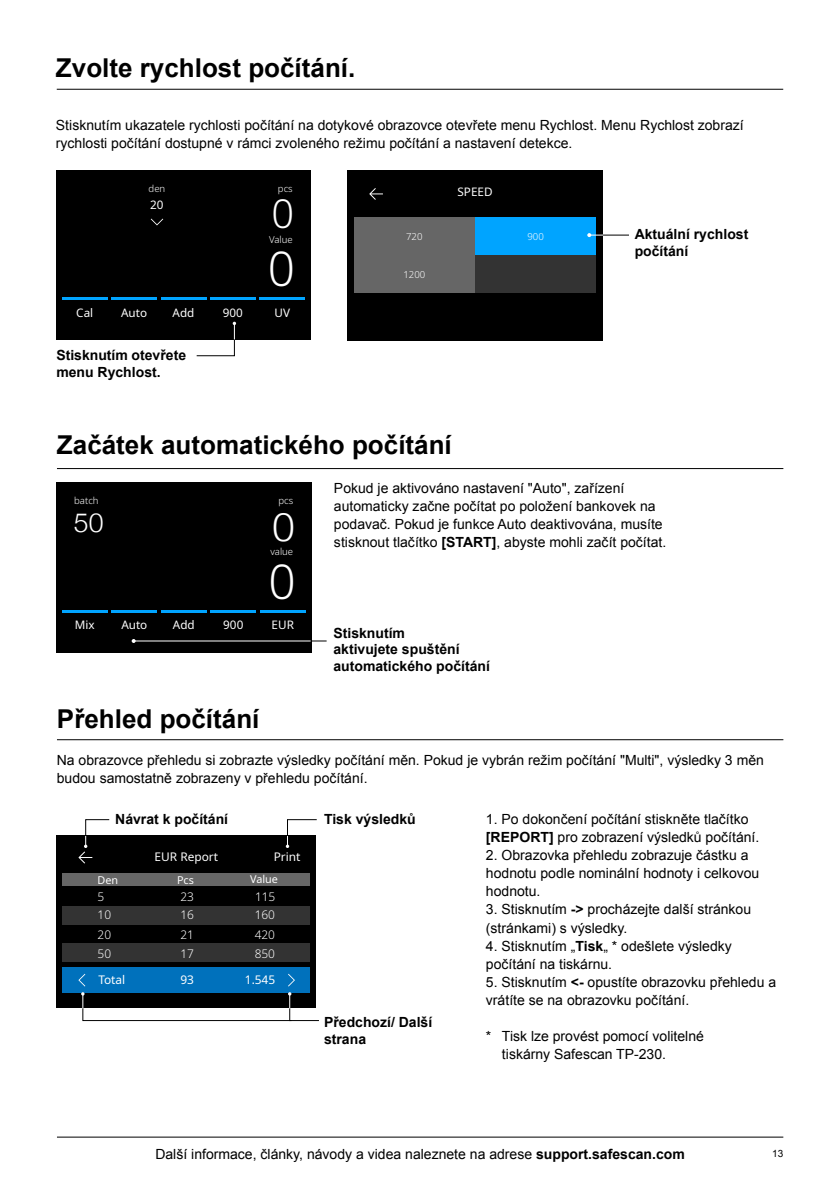
<style>
.page{position:relative;width:840px;height:1191px;background:#fff}
.page>*{position:absolute;margin:0;border:0;box-sizing:border-box;transform-origin:0 0}
.t1{font:300 47.8px "Noto Sans";color:#fff}
.t2{font:300 39.8px "Noto Sans";color:#fff}
.t3{font:300 39.8px "Helvetica Neue";color:#fff}
.t4{font:300 26.6px "Helvetica Neue";color:#fff}
.t5{font:700 26px "Arial";color:#000}
.t6{font:14px/18px "Arial";color:#000}
.t7{font:700 14px/16.8px "Arial";color:#000}
.t8{font:300 11.8px/19.4px "Noto Sans";color:#fff}
.t9{font:11.8px "Noto Sans";color:#fff}
.t10{font:11.6px "Noto Sans";color:#fff}
.t11{font:10.8px "Noto Sans";color:#fff}
.t12{font:10px "Arial";color:#000}
.t13{font:300 9.6px "Noto Sans";color:#fff}
.s1{font-weight:700}
</style>
<div class="page">
<hr style="left:57px;top:1136px;width:725px;height:1px;background:#000">
<hr style="left:57px;top:89px;width:725px;height:1px;background:#000">
<div style="left:56px;top:170px;width:255px;height:170px;background:#000"></div>
<hr style="left:62px;top:298px;width:46px;height:2px;background:#00a4ff">
<hr style="left:111px;top:298px;width:46px;height:2px;background:#00a4ff">
<hr style="left:259px;top:298px;width:46px;height:2px;background:#00a4ff">
<hr style="left:210px;top:298px;width:45px;height:2px;background:#00a4ff">
<hr style="left:161px;top:298px;width:45px;height:2px;background:#00a4ff">
<svg style="left:151px;top:219px;width:12px;height:6px"></svg>
<div style="left:347px;top:170px;width:255px;height:170px;background:#000"></div>
<div style="left:354px;top:217px;width:120px;height:37px;background:#666"></div>
<div style="left:354px;top:256px;width:120px;height:37px;background:#666"></div>
<div style="left:475px;top:217px;width:120px;height:37px;background:#00a4ff"></div>
<div style="left:475px;top:256px;width:120px;height:37px;background:#333"></div>
<svg style="left:369px;top:188px;width:14px;height:12px"></svg>
<svg style="left:196px;top:322px;width:40px;height:34px"></svg>
<svg style="left:587px;top:233px;width:41px;height:4px"></svg>
<div style="left:56px;top:482px;width:255px;height:171px;background:#000"></div>
<hr style="left:62px;top:611px;width:46px;height:2px;background:#00a4ff">
<hr style="left:111px;top:611px;width:46px;height:2px;background:#00a4ff">
<hr style="left:260px;top:611px;width:45px;height:2px;background:#00a4ff">
<hr style="left:210px;top:611px;width:46px;height:2px;background:#00a4ff">
<hr style="left:161px;top:611px;width:45px;height:2px;background:#00a4ff">
<hr style="left:57px;top:739px;width:726px;height:1px;background:#000">
<hr style="left:57px;top:468px;width:726px;height:1px;background:#000">
<div style="left:57px;top:835px;width:259px;height:173px;background:#000"></div>
<div style="left:63px;top:967px;width:247px;height:26px;background:#0071bc"></div>
<svg style="left:78px;top:973px;width:7px;height:13px"></svg>
<div style="left:63px;top:873px;width:247px;height:13px;background:#666"></div>
<div style="left:63px;top:905px;width:247px;height:19px;background:#333"></div>
<div style="left:63px;top:943px;width:247px;height:19px;background:#333"></div>
<svg style="left:288px;top:973px;width:7px;height:13px"></svg>
<svg style="left:78px;top:819px;width:32px;height:44px"></svg>
<svg style="left:81px;top:992px;width:238px;height:29px"></svg>
<svg style="left:285px;top:819px;width:32px;height:29px"></svg>
<svg style="left:310px;top:640px;width:16px;height:1px"></svg>
<hr style="left:134px;top:640px;width:176px;height:1px;background:#fff">
<svg style="left:132px;top:639px;width:4px;height:4px"></svg>
<h3 class="t5" style="left:56px;top:51px;width:301px">Zvolte rychlost počítání.</h3>
<p class="t6" style="left:56px;top:116px;width:689px">Stisknutím ukazatele rychlosti počítání na dotykové obrazovce otevřete menu Rychlost. Menu Rychlost zobrazí rychlosti počítání dostupné v rámci zvoleného režimu počítání a nastavení detekce.</p>
<p class="t13" style="left:148px;top:181px;width:18px">den</p>
<p class="t10" style="left:150px;top:196px;width:15px">20</p>
<p class="t13" style="left:278px;top:181px;width:16px">pcs</p>
<h2 class="t2" style="left:271px;top:185px;width:24px">0</h2>
<p class="t13" style="left:269px;top:232px;width:25px">Value</p>
<h1 class="t1" style="left:268px;top:235px;width:29px">0</h1>
<p class="t10" style="left:76px;top:304px;width:18px">Cal</p>
<p class="t10" style="left:223px;top:304px;width:22px">900</p>
<p class="t10" style="left:274px;top:304px;width:17px">UV</p>
<p class="t10" style="left:121px;top:304px;width:27px">Auto</p>
<p class="t10" style="left:172px;top:304px;width:23px">Add</p>
<p class="t7" style="left:56px;top:347px;width:131px">Stisknutím otevřete menu Rychlost.</p>
<p class="t13" style="left:406px;top:229px;width:18px">720</p>
<p class="t13" style="left:403px;top:267px;width:23px">1200</p>
<p class="t10" style="left:457px;top:183px;width:37px">SPEED</p>
<h3 class="t5" style="left:57px;top:428px;width:396px">Začátek automatického počítání</h3>
<p class="t13" style="left:527px;top:229px;width:18px">900</p>
<p class="t7" style="left:634px;top:227px;width:115px">Aktuální rychlost počítání</p>
<p class="t13" style="left:74px;top:494px;width:26px">batch</p>
<p class="t13" style="left:278px;top:494px;width:16px">pcs</p>
<h3 class="t4" style="left:74px;top:506px;width:31px">50</h3>
<h2 class="t3" style="left:272px;top:502px;width:24px">0</h2>
<p class="t13" style="left:270px;top:545px;width:24px">value</p>
<h1 class="t1" style="left:268px;top:548px;width:29px">0</h1>
<p class="t10" style="left:121px;top:617px;width:27px">Auto</p>
<p class="t10" style="left:173px;top:617px;width:23px">Add</p>
<p class="t10" style="left:271px;top:617px;width:24px">EUR</p>
<p class="t10" style="left:75px;top:617px;width:21px">Mix</p>
<p class="t10" style="left:223px;top:617px;width:22px">900</p>
<h3 class="t5" style="left:57px;top:701px;width:204px">Přehled počítání</h3>
<p class="t6" style="left:334px;top:479px;width:333px">Pokud je aktivováno nastavení "Auto", zařízení automaticky začne počítat po položení bankovek na podavač. Pokud je funkce Auto deaktivována, musíte stisknout tlačítko <span class="s1">[START]</span>, abyste mohli začít počítat.</p>
<p class="t7" style="left:333px;top:625px;width:158px">Stisknutím<br>aktivujete spuštění automatického počítání</p>
<p class="t6" style="left:57px;top:751px;width:708px">Na obrazovce přehledu si zobrazte výsledky počítání měn. Pokud je vybrán režim počítání "Multi", výsledky 3 měn budou samostatně zobrazeny v přehledu počítání.</p>
<p class="t7" style="left:115px;top:811px;width:114px">Návrat k počítání</p>
<p class="t9" style="left:154px;top:848px;width:65px">EUR Report</p>
<p class="t9" style="left:273px;top:848px;width:28px">Print</p>
<p class="t11" style="left:98px;top:872px;width:22px">Den</p>
<p class="t11" style="left:177px;top:872px;width:18px">Pcs</p>
<p class="t11" style="left:250px;top:871px;width:29px">Value</p>
<p class="t8" style="left:98px;top:905px;width:15px">10<br>20</p>
<p class="t8" style="left:180px;top:905px;width:15px">16<br>21</p>
<p class="t8" style="left:255px;top:886px;width:22px">115</p>
<p class="t8" style="left:98px;top:887px;width:8px">5</p>
<p class="t8" style="left:180px;top:887px;width:15px">23</p>
<p class="t8" style="left:254px;top:905px;width:22px">160<br>420</p>
<p class="t8" style="left:98px;top:944px;width:15px">50</p>
<p class="t8" style="left:180px;top:944px;width:15px">17</p>
<p class="t8" style="left:254px;top:944px;width:22px">850</p>
<p class="t9" style="left:98px;top:971px;width:28px">Total</p>
<p class="t9" style="left:180px;top:971px;width:15px">93</p>
<p class="t9" style="left:245px;top:971px;width:32px">1.545</p>
<p class="t7" style="left:324px;top:811px;width:93px">Tisk výsledků</p>
<p class="t7" style="left:324px;top:1014px;width:110px">Předchozí/ Další strana</p>
<p class="t6" style="left:485px;top:810px;width:275px">1. Po dokončení počítání stiskněte tlačítko <span class="s1">[REPORT]</span> pro zobrazení výsledků počítání.</p>
<p class="t6" style="left:485px;top:846px;width:275px">2. Obrazovka přehledu zobrazuje částku a hodnotu podle nominální hodnoty i celkovou hodnotu.</p>
<p class="t6" style="left:485px;top:900px;width:266px">3. Stisknutím <span class="s1">-&gt;</span> procházejte další stránkou (stránkami) s výsledky.</p>
<p class="t6" style="left:485px;top:936px;width:247px">4. Stisknutím „<span class="s1">Tisk</span>„ * odešlete výsledky počítání na tiskárnu.</p>
<p class="t6" style="left:485px;top:972px;width:291px">5. Stisknutím <span class="s1">&lt;-</span> opustíte obrazovku přehledu a vrátíte se na obrazovku počítání.</p>
<p class="t6" style="left:501px;top:1026px;width:203px;text-indent:-16px">* Tisk lze provést pomocí volitelné tiskárny Safescan TP-230.</p>
<p class="t6" style="left:155px;top:1145px;width:530px">Další informace, články, návody a videa naleznete na adrese <span class="s1">support.safescan.com</span></p>
<p class="t12" style="left:771px;top:1147px;width:13px">13</p>
</div>
